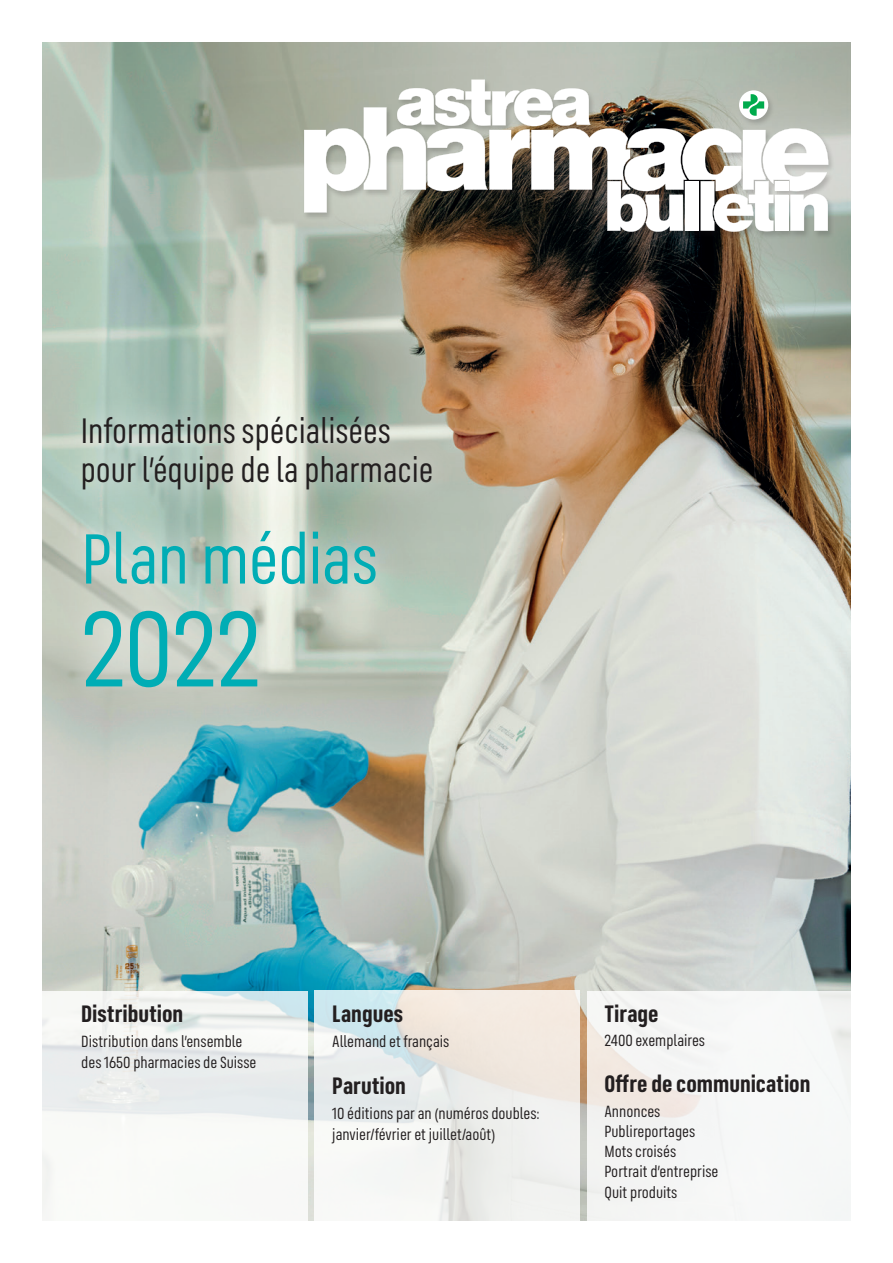
<style>
.page{position:relative;width:893px;height:1263px;background:#fff}
.page>*{position:absolute;margin:0;border:0;box-sizing:border-box;transform-origin:0 0}
.t1{font:109.5px "FS Industrie Cd";color:#00adb5}
.t2{font:72px "FS Industrie Cd";letter-spacing:-.01em;color:#00adb5}
.t3{font:36px/39px "FS Industrie Cd";color:#231f20}
.t4{font:700 24px "FS Industrie Cd";color:#231f20}
.t5{font:16.5px/20.2px "FS Industrie Cd";color:#231f20}
</style>
<div class="page">
<img style="left:42px;top:43px;width:808px;height:1177px">
<svg style="left:43px;top:991px;width:265px;height:229px;fill:#f7f8f6"></svg>
<svg style="left:314px;top:991px;width:266px;height:230px"></svg>
<svg style="left:587px;top:991px;width:263px;height:229px;fill:#f6f7f6"></svg>
<svg style="left:51px;top:499px;width:358px;height:222px;background:#c2cbbf"></svg>
<svg style="left:55px;top:392px;width:403px;height:121px;background:#bac8bb"></svg>
<div style="left:302px;top:78px;width:533px;height:162px;background:#231f20;opacity:.2"></div>
<img style="left:298px;top:80px;width:530px;height:275px">
<h3 class="t3" style="left:81px;top:412px;width:354px">Informations spécialisées pour l’équipe de la pharmacie</h3>
<h2 class="t2" style="left:81px;top:517px;width:298px">Plan médias</h2>
<h1 class="t1" style="left:81px;top:586px;width:181px">2022</h1>
<h3 class="t4" style="left:81px;top:999px;width:104px">Distribution</h3>
<p class="t5" style="left:81px;top:1031px;width:177px;line-height:21px">Distribution dans l’ensemble des 1650 pharmacies de Suisse</p>
<h3 class="t4" style="left:332px;top:999px;width:72px">Langues</h3>
<p class="t5" style="left:332px;top:1031px;width:119px">Allemand et français</p>
<h3 class="t4" style="left:332px;top:1071px;width:75px">Parution</h3>
<p class="t5" style="left:332px;top:1103px;width:209px;line-height:21px">10 éditions par an (numéros doubles: janvier/février et juillet/août)</p>
<h3 class="t4" style="left:604px;top:999px;width:56px">Tirage</h3>
<p class="t5" style="left:604px;top:1031px;width:102px">2400 exemplaires</p>
<h3 class="t4" style="left:604px;top:1069px;width:207px">Offre de communication</h3>
<p class="t5" style="left:604px;top:1101px;width:115px">Annonces<br>Publireportages<br>Mots croisés<br>Portrait d’entreprise<br>Quit produits</p>
</div>
